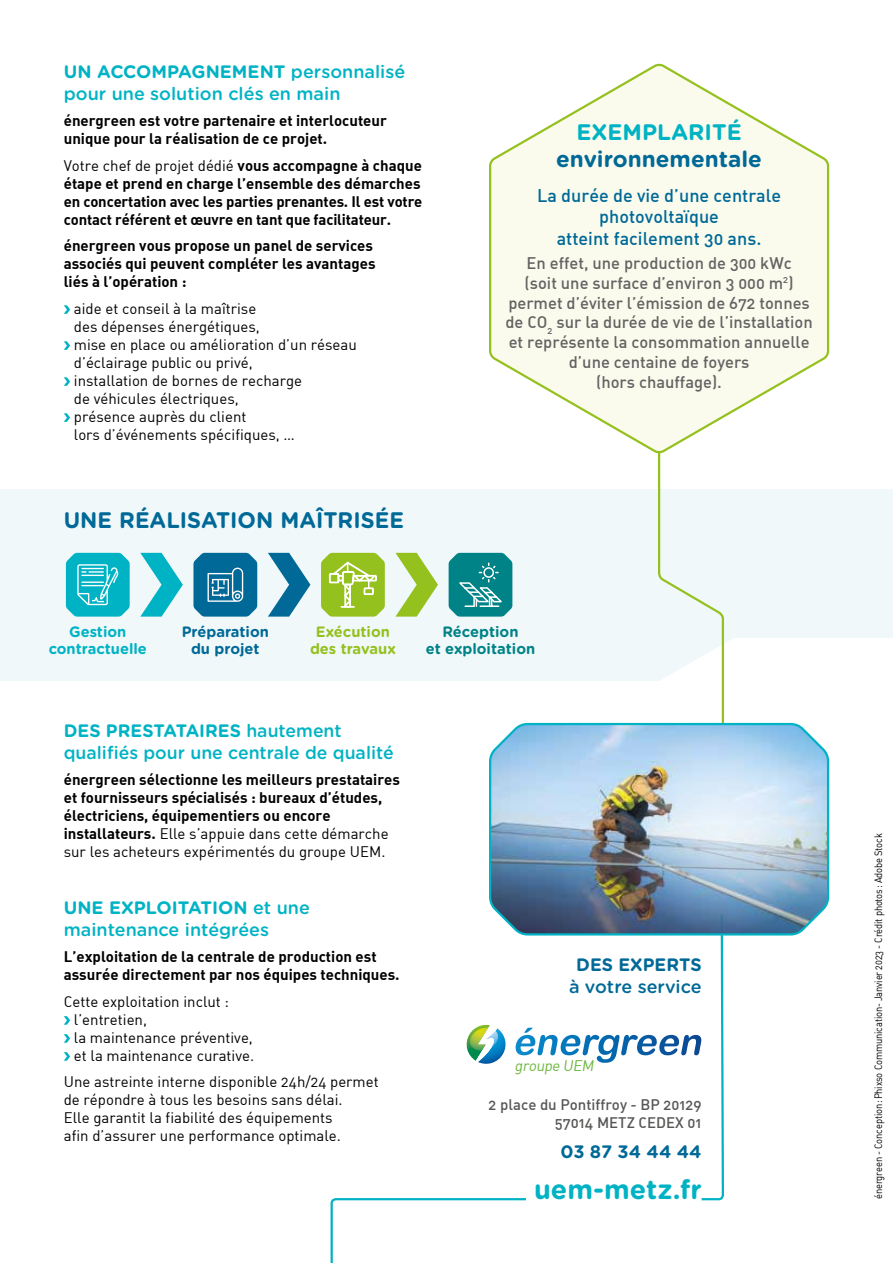
<style>
.page{position:relative;width:893px;height:1263px;background:#fff}
.page>*{position:absolute;margin:0;border:0;box-sizing:border-box;transform-origin:0 0}
.t1{font:700 27px "Gotham Rounded";color:#00b3c4}
.t2{font:700 22.5px "Gotham Rounded";color:#006997}
.t3{font:700 22.5px "Gotham Rounded";color:#00b3c4}
.t4{font:500 18px/21.6px "Gotham Rounded";color:#00b3c4}
.t5{font:18px/21.6px "DIN Medium Alternate";color:#006997;text-align:center}
.t6{font:700 18px "Gotham Rounded";color:#006997}
.t7{font:500 18px "Gotham Rounded";color:#006997}
.t8{font:16.5px/19.8px "DIN Medium Alternate";color:#646363;text-align:center}
.t9{font:15px/18px "DIN Regular Alternate";color:#000}
.t10{font:15px/18px "DIN Bold Alternate";color:#000}
.t11{font:15px/18px "DIN Medium Alternate";color:#575756;text-align:right}
.t12{font:700 15px/16.5px "Gotham Rounded";color:#008387;text-align:center}
.t13{font:700 15px/16.5px "Gotham Rounded";color:#00b3c4;text-align:center}
.t14{font:700 15px/16.5px "Gotham Rounded";color:#006997;text-align:center}
.t15{font:700 15px/16.5px "Gotham Rounded";color:#95c11f;text-align:center}
.t16{font:italic 15px "DIN";color:#6eb640}
.t17{font:10.5px "DIN Regular Alternate";letter-spacing:-.015em;color:#000;scale:.89 1}
.s1{font-weight:700}
.s2{font-family:"DIN Bold Alternate"}
</style>
<div class="page">
<svg style="left:64px;top:305px;width:6px;height:9px"></svg>
<svg style="left:64px;top:341px;width:6px;height:9px"></svg>
<svg style="left:64px;top:377px;width:6px;height:9px"></svg>
<svg style="left:64px;top:413px;width:6px;height:9px"></svg>
<svg style="left:64px;top:1016px;width:6px;height:9px"></svg>
<svg style="left:64px;top:1034px;width:6px;height:9px"></svg>
<svg style="left:64px;top:1052px;width:6px;height:9px"></svg>
<svg style="left:330px;top:937px;width:394px;height:326px"></svg>
<svg style="left:445px;top:1000px;width:275px;height:89px"></svg>
<div style="left:526px;top:1194px;width:176px;height:16px;background:#fff"></div>
<div style="left:659px;top:489px;width:234px;height:149px;background:#f0f8fa"></div>
<div style="left:0;top:489px;width:659px;height:191px;background:#f0f8fa"></div>
<svg style="left:66px;top:553px;width:64px;height:64px;background:#29bfcd"></svg>
<svg style="left:193px;top:553px;width:64px;height:64px;background:#237da5"></svg>
<svg style="left:321px;top:553px;width:64px;height:64px;background:#a7cc48"></svg>
<svg style="left:449px;top:553px;width:63px;height:64px;background:#239497"></svg>
<svg style="left:140px;top:553px;width:43px;height:64px"></svg>
<svg style="left:268px;top:553px;width:42px;height:64px"></svg>
<svg style="left:395px;top:553px;width:43px;height:64px"></svg>
<svg style="left:576px;top:456px;width:157px;height:266px"></svg>
<svg style="left:489px;top:63px;width:341px;height:393px"></svg>
<img style="left:489px;top:722px;width:341px;height:215px">
<p class="t4" style="left:64px;top:60px;width:343px"><span class="s1">UN ACCOMPAGNEMENT</span> personnalisé pour une solution clés en main</p>
<p class="t10" style="left:64px;top:111px;width:325px">énergreen est votre partenaire et interlocuteur unique pour la réalisation de ce projet.</p>
<p class="t9" style="left:64px;top:156px;width:360px">Votre chef de projet dédié <span class="s2">vous accompagne à chaque</span></p>
<p class="t10" style="left:64px;top:174px;width:360px">étape et prend en charge l’ensemble des démarches en concertation avec les parties prenantes. Il est votre contact référent et œuvre en tant que facilitateur.</p>
<p class="t10" style="left:64px;top:236px;width:313px">énergreen vous propose un panel de services associés qui peuvent compléter les avantages liés à l’opération :</p>
<p class="t9" style="left:74px;top:299px;width:284px">aide et conseil à la maîtrise<br>des dépenses énergétiques,<br>mise en place ou amélioration d’un réseau d’éclairage public ou privé,<br>installation de bornes de recharge<br>de véhicules électriques,<br>présence auprès du client<br>lors d’événements spécifiques, …</p>
<h2 class="t2" style="left:64px;top:504px;width:342px">UNE RÉALISATION MAÎTRISÉE</h2>
<h2 class="t3" style="left:576px;top:116px;width:167px">EXEMPLARITÉ</h2>
<h2 class="t2" style="left:556px;top:143px;width:207px">environnementale</h2>
<p class="t5" style="left:537px;top:184px;width:246px">La durée de vie d’une centrale photovoltaïque<br>atteint facilement 30 ans.</p>
<p class="t8" style="left:505px;top:253px;width:309px">En effet, une production de 300 kWc<br>(soit une surface d’environ 3 000 m<sup>2</sup>) permet d’éviter l’émission de 672 tonnes de CO<sub>2</sub> sur la durée de vie de l’installation et représente la consommation annuelle d’une centaine de foyers<br>(hors chauffage).</p>
<p class="t13" style="left:49px;top:623px;width:100px">Gestion contractuelle</p>
<p class="t14" style="left:182px;top:623px;width:89px">Préparation du projet</p>
<p class="t15" style="left:310px;top:623px;width:87px">Exécution des travaux</p>
<p class="t12" style="left:426px;top:623px;width:111px">Réception<br>et exploitation</p>
<p class="t4" style="left:64px;top:719px;width:331px"><span class="s1">DES PRESTATAIRES</span> hautement qualifiés pour une centrale de qualité</p>
<p class="t10" style="left:64px;top:770px;width:338px">énergreen sélectionne les meilleurs prestataires et fournisseurs spécialisés : bureaux d’études, électriciens, équipementiers ou encore</p>
<p class="t9" style="left:64px;top:825px;width:326px"><span class="s2">installateurs.</span> Elle s’appuie dans cette démarche sur les acheteurs expérimentés du groupe UEM.</p>
<p class="t4" style="left:64px;top:896px;width:248px"><span class="s1">UNE EXPLOITATION</span> et une maintenance intégrées</p>
<p class="t10" style="left:64px;top:947px;width:337px">L’exploitation de la centrale de production est assurée directement par nos équipes techniques.</p>
<p class="t9" style="left:74px;top:992px;width:182px;text-indent:-10px">Cette exploitation inclut : l’entretien,<br>la maintenance préventive, et la maintenance curative.</p>
<p class="t9" style="left:64px;top:1072px;width:316px">Une astreinte interne disponible 24h/24 permet de répondre à tous les besoins sans délai.<br>Elle garantit la fiabilité des équipements<br>afin d’assurer une performance optimale.</p>
<p class="t6" style="left:576px;top:952px;width:127px">DES EXPERTS</p>
<p class="t7" style="left:569px;top:973px;width:134px">à votre service</p>
<p class="t16" style="left:515px;top:1056px;width:83px">groupe UEM</p>
<p class="t11" style="left:489px;top:1095px;width:214px">2 place du Pontiffroy - BP 20129<br>57014 METZ CEDEX 01</p>
<p class="t6" style="left:560px;top:1139px;width:143px">03 87 34 44 44</p>
<h1 class="t1" style="left:534px;top:1170px;width:169px">uem-metz.fr</h1>
<p class="t17" style="left:872px;top:1199px;width:412px;rotate:-90deg">énergreen - Conception:Phixso Communication- Janvier 2023 - Crédit photos: Adobe Stock</p>
</div>
